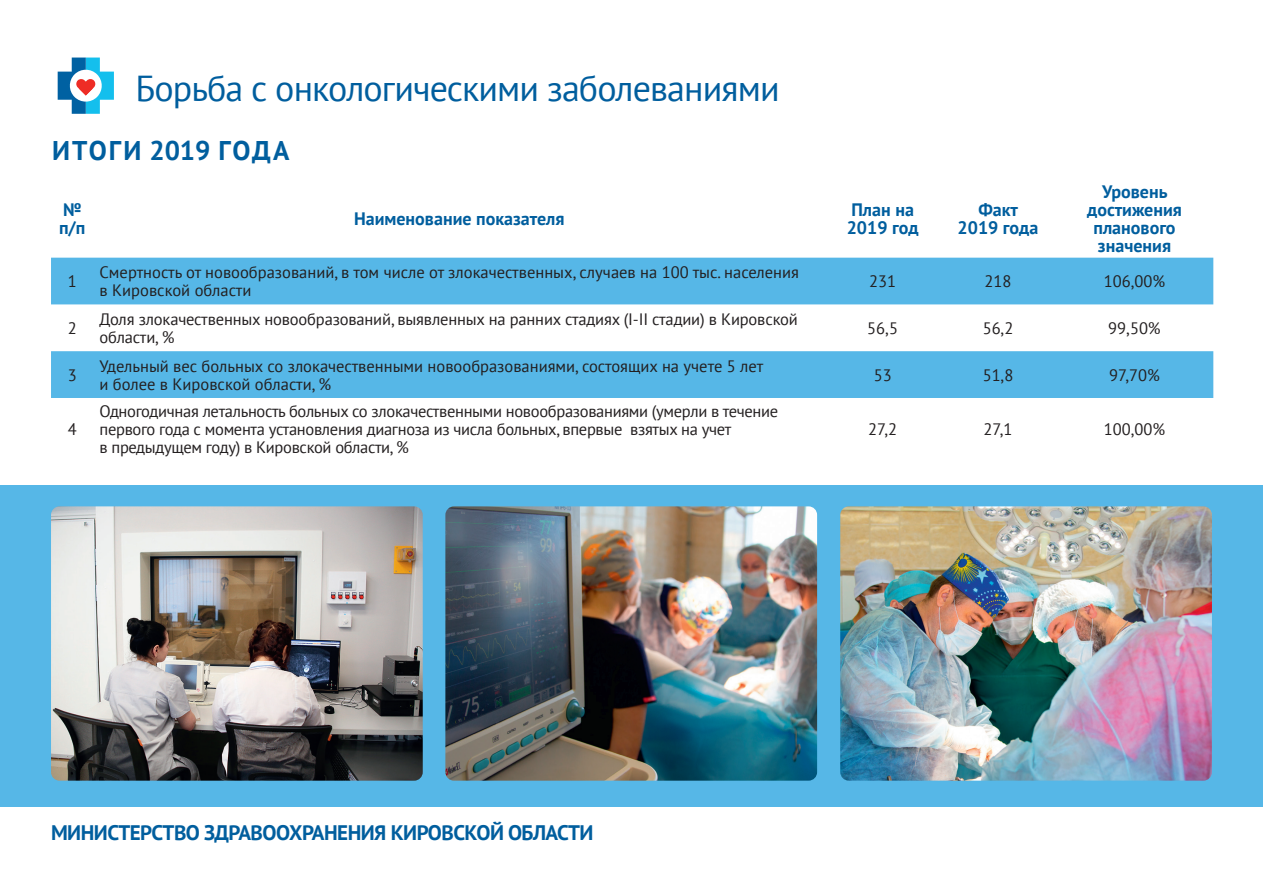
<style>
.page{position:relative;width:1263px;height:893px;background:#fff}
.page>*{position:absolute;margin:0;border:0;box-sizing:border-box;transform-origin:0 0}
.t1{font:36px "PT Sans";letter-spacing:-.025em;color:#005e9e}
.t2{font:700 27px "PT Sans";letter-spacing:.06em;color:#005e9e}
.t3{font:700 21px "PT Sans";letter-spacing:-.025em;color:#005e9e}
.t4{font:700 18px/18px "PT Sans";color:#005e9e}
.t5{font:16.5px/18px "PT Sans";letter-spacing:-.01em;color:#231f20}
</style>
<div class="page">
<svg style="left:58px;top:58px;width:56px;height:56px"></svg>
<div style="left:1px;top:485px;width:1262px;height:321px;background:#56b7e7"></div>
<svg style="left:51px;top:258px;width:1162px;height:140px;fill:#56b7e7"></svg>
<img style="left:51px;top:506px;width:372px;height:275px">
<img style="left:445px;top:506px;width:372px;height:275px">
<img style="left:840px;top:506px;width:372px;height:275px">
<h1 class="t1" style="left:135px;top:65px;width:646px">Борьба с онкологическими заболеваниями</h1>
<h2 class="t2" style="left:52px;top:132px;width:239px">ИТОГИ 2019 ГОДА</h2>
<p class="t4" style="left:59px;top:200px;width:28px">№ п/п</p>
<p class="t4" style="left:354px;top:209px;width:212px">Наименование показателя</p>
<p class="t4" style="left:847px;top:200px;width:73px">План на<br>2019 год</p>
<p class="t4" style="left:957px;top:200px;width:82px;text-align:center">Факт<br>2019 года</p>
<p class="t4" style="left:1087px;top:182px;width:96px;text-align:center">Уровень достижения планового значения</p>
<p class="t5" style="left:68px;top:272px;width:10px">1</p>
<p class="t5" style="left:100px;top:263px;width:701px">Смертность от новообразований, в том числе от злокачественных, случаев на 100 тыс. населения в Кировской области</p>
<p class="t5" style="left:869px;top:272px;width:28px">231</p>
<p class="t5" style="left:984px;top:272px;width:28px">218</p>
<p class="t5" style="left:1104px;top:272px;width:63px">106,00%</p>
<p class="t5" style="left:68px;top:319px;width:10px">2</p>
<p class="t5" style="left:100px;top:310px;width:700px">Доля злокачественных новообразований, выявленных на ранних стадиях (I-II стадии) в Кировской области, %</p>
<p class="t5" style="left:867px;top:319px;width:32px">56,5</p>
<p class="t5" style="left:983px;top:319px;width:32px">56,2</p>
<p class="t5" style="left:1108px;top:319px;width:54px">99,50%</p>
<p class="t5" style="left:68px;top:366px;width:10px">3</p>
<p class="t5" style="left:100px;top:357px;width:665px">Удельный вес больных со злокачественными новообразованиями, состоящих на учете 5 лет и более в Кировской области, %</p>
<p class="t5" style="left:874px;top:366px;width:19px">53</p>
<p class="t5" style="left:983px;top:366px;width:32px">51,8</p>
<p class="t5" style="left:1109px;top:366px;width:52px">97,70%</p>
<p class="t5" style="left:68px;top:420px;width:10px">4</p>
<p class="t5" style="left:100px;top:402px;width:680px">Одногодичная летальность больных со злокачественными новообразованиями (умерли в течение первого года с момента установления диагноза из числа больных, впервые взятых на учет<br>в предыдущем году) в Кировской области, %</p>
<p class="t5" style="left:868px;top:420px;width:30px">27,2</p>
<p class="t5" style="left:983px;top:420px;width:30px">27,1</p>
<p class="t5" style="left:1104px;top:420px;width:63px">100,00%</p>
<p class="t3" style="left:51px;top:818px;width:544px">МИНИСТЕРСТВО ЗДРАВООХРАНЕНИЯ КИРОВСКОЙ ОБЛАСТИ</p>
</div>
